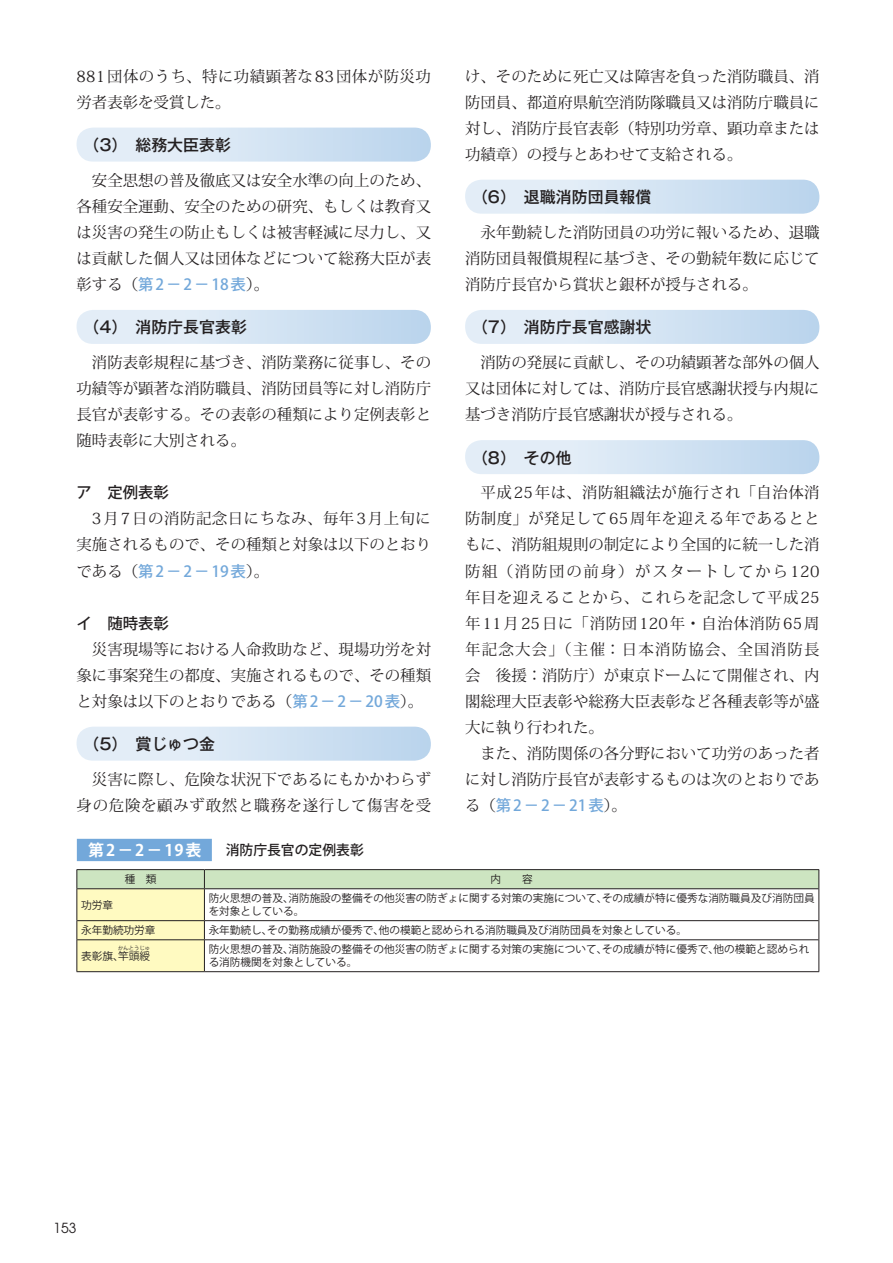
<style>
.page{position:relative;width:893px;height:1263px;background:#fff}
.page>*{position:absolute;margin:0;border:0;box-sizing:border-box;transform-origin:0 0}
.t1{font:500 15.9px "Gothic MB101 Pro";color:#231f20}
.t2{font:700 15.9px "Koz Go Pro";color:#fff}
.t3{font:15.45px/26.1px "Koz Min Pro";color:#231f20;text-align:justify}
.t4{font:15.45px/26.1px "Koz Min Pro";letter-spacing:.05em;color:#231f20;text-align:right}
.t5{font:500 15.45px "Koz Go Pro";color:#73a8da}
.t6{font:15.45px/26.1px "Koz Min Pro";letter-spacing:.03em;color:#231f20}
.t7{font:500 15.45px "Koz Go Pro";color:#231f20}
.t8{font:500 13.8px "Koz Go Pro";color:#231f20}
.t9{font:13.8px "Avant Garde";color:#231f20}
.t10{font:10.65px/12.8px "Koz Go Pro";color:#231f20}
.t11{font:5.25px "Koz Go Pro";color:#231f20}
.s1{font-family:"Koz Min Pro";font-weight:400;color:#231f20}
.s2{font-family:"Koz Go Pro";font-weight:500;color:#73a8da}
</style>
<div class="page">
<div style="left:77px;top:128px;width:354px;height:34px;background:linear-gradient(to right,#ecf2f9,#bdd6ed);border-radius:17px"></div>
<div style="left:77px;top:310px;width:354px;height:34px;background:linear-gradient(to right,#ecf2f9,#bdd6ed);border-radius:17px"></div>
<div style="left:77px;top:727px;width:354px;height:34px;background:linear-gradient(to right,#ecf2f9,#bdd6ed);border-radius:17px"></div>
<div style="left:465px;top:180px;width:354px;height:34px;background:linear-gradient(to right,#ecf3f9,#bdd6ed);border-radius:17px"></div>
<div style="left:465px;top:310px;width:354px;height:34px;background:linear-gradient(to right,#ecf3f9,#bdd6ed);border-radius:17px"></div>
<div style="left:465px;top:440px;width:354px;height:34px;background:linear-gradient(to right,#ecf3f9,#bdd6ed);border-radius:17px"></div>
<hr style="left:77px;top:869px;width:127px;height:1px;background:#231f20">
<hr style="left:204px;top:869px;width:615px;height:1px;background:#231f20">
<svg style="left:77px;top:870px;width:743px;height:102px"></svg>
<hr style="left:77px;top:940px;width:1px;height:31px;background:#231f20">
<hr style="left:819px;top:940px;width:1px;height:31px;background:#231f20">
<hr style="left:77px;top:971px;width:127px;height:1px;background:#231f20">
<hr style="left:204px;top:971px;width:615px;height:1px;background:#231f20">
<div style="left:77px;top:839px;width:135px;height:22px;background:#73a8da"></div>
<p class="t6" style="left:77px;top:62px;width:356px">881団体のうち、特に功績顕著な83団体が防災功労者表彰を受賞した。</p>
<p class="t1" style="left:83px;top:132px;width:149px">（3）　総務大臣表彰</p>
<p class="t3" style="left:77px;top:167px;width:356px;text-indent:15px">安全思想の普及徹底又は安全水準の向上のため、各種安全運動、安全のための研究、もしくは教育又は災害の発生の防止もしくは被害軽減に尽力し、又は貢献した個人又は団体などについて総務大臣が表</p>
<p class="t5" style="left:77px;top:274px;width:194px"><span class="s1">彰する（</span>第 2 − 2 − 18 表<span class="s1">）。</span></p>
<p class="t1" style="left:83px;top:314px;width:165px">（4）　消防庁長官表彰</p>
<p class="t3" style="left:77px;top:349px;width:356px;text-indent:15px">消防表彰規程に基づき、消防業務に従事し、その功績等が顕著な消防職員、消防団員等に対し消防庁長官が表彰する。その表彰の種類により定例表彰と随時表彰に大別される。</p>
<p class="t7" style="left:77px;top:483px;width:94px">ア　定例表彰</p>
<p class="t3" style="left:77px;top:505px;width:356px;text-align:right">3月7日の消防記念日にちなみ、毎年3月上旬に実施されるもので、その種類と対象は以下のとおり</p>
<p class="t5" style="left:77px;top:561px;width:194px"><span class="s1">である（</span>第 2 − 2 − 19 表<span class="s1">）。</span></p>
<p class="t7" style="left:77px;top:613px;width:94px">イ　随時表彰</p>
<p class="t3" style="left:77px;top:635px;width:356px;text-indent:15px">災害現場等における人命救助など、現場功労を対象に事案発生の都度、実施されるもので、その種類と対象は以下のとおりである（<span class="s2">第 2 − 2 − 20 表</span>）。</p>
<p class="t1" style="left:83px;top:731px;width:133px">（5）　賞じゅつ金</p>
<p class="t4" style="left:77px;top:766px;width:356px">災害に際し、危険な状況下であるにもかかわらず身の危険を顧みず敢然と職務を遂行して傷害を受</p>
<p class="t3" style="left:465px;top:62px;width:356px">け、そのために死亡又は障害を負った消防職員、消防団員、都道府県航空消防隊職員又は消防庁職員に対し、消防庁長官表彰（特別功労章、顕功章または功績章）の授与とあわせて支給される。</p>
<p class="t1" style="left:472px;top:184px;width:181px">（6）　退職消防団員報償</p>
<p class="t3" style="left:465px;top:219px;width:356px;text-indent:15px">永年勤続した消防団員の功労に報いるため、退職消防団員報償規程に基づき、その勤続年数に応じて消防庁長官から賞状と銀杯が授与される。</p>
<p class="t1" style="left:472px;top:314px;width:181px">（7）　消防庁長官感謝状</p>
<p class="t3" style="left:465px;top:349px;width:356px;text-indent:15px">消防の発展に貢献し、その功績顕著な部外の個人又は団体に対しては、消防庁長官感謝状授与内規に基づき消防庁長官感謝状が授与される。</p>
<p class="t1" style="left:472px;top:444px;width:101px">（8）　その他</p>
<p class="t3" style="left:465px;top:479px;width:356px;text-indent:15px">平成25年は、消防組織法が施行され「自治体消防制度」が発足して65周年を迎える年であるとともに、消防組規則の制定により全国的に統一した消防組（消防団の前身）がスタートしてから120年目を迎えることから、これらを記念して平成25年11月25日に「消防団120年・自治体消防65周年記念大会」（主催：日本消防協会、全国消防長会　後援：消防庁）が東京ドームにて開催され、内閣総理大臣表彰や総務大臣表彰など各種表彰等が盛大に執り行われた。</p>
<p class="t3" style="left:465px;top:740px;width:356px;text-align:right">また、消防関係の各分野において功労のあった者に対し消防庁長官が表彰するものは次のとおりであ</p>
<p class="t5" style="left:465px;top:795px;width:163px"><span class="s1">る（</span>第2−2−21表<span class="s1">）。</span></p>
<p class="t2" style="left:88px;top:840px;width:115px">第2−2− 19表</p>
<p class="t8" style="left:226px;top:841px;width:140px">消防庁長官の定例表彰</p>
<p class="t10" style="left:125px;top:873px;width:33px">種　類</p>
<p class="t10" style="left:490px;top:873px;width:44px">内　　容</p>
<p class="t10" style="left:81px;top:899px;width:33px">功労章</p>
<p class="t10" style="left:209px;top:892px;width:607px">防火思想の普及、消防施設の整備その他災害の防ぎょに関する対策の実施について、その成績が特に優秀な消防職員及び消防団員を対象としている。</p>
<p class="t10" style="left:81px;top:924px;width:76px">永年勤続功労章</p>
<p class="t10" style="left:209px;top:924px;width:480px">永年勤続し、その勤務成績が優秀で、他の模範と認められる消防職員及び消防団員を対象としている。</p>
<p class="t10" style="left:81px;top:950px;width:71px">表彰旗、竿頭綬</p>
<p class="t11" style="left:118px;top:944px;width:33px">かんとうじゅ</p>
<p class="t10" style="left:209px;top:943px;width:602px">防火思想の普及、消防施設の整備その他災害の防ぎょに関する対策の実施について、その成績が特に優秀で、他の模範と認められる消防機関を対象としている。</p>
<p class="t9" style="left:54px;top:1219px;width:24px">153</p>
</div>
